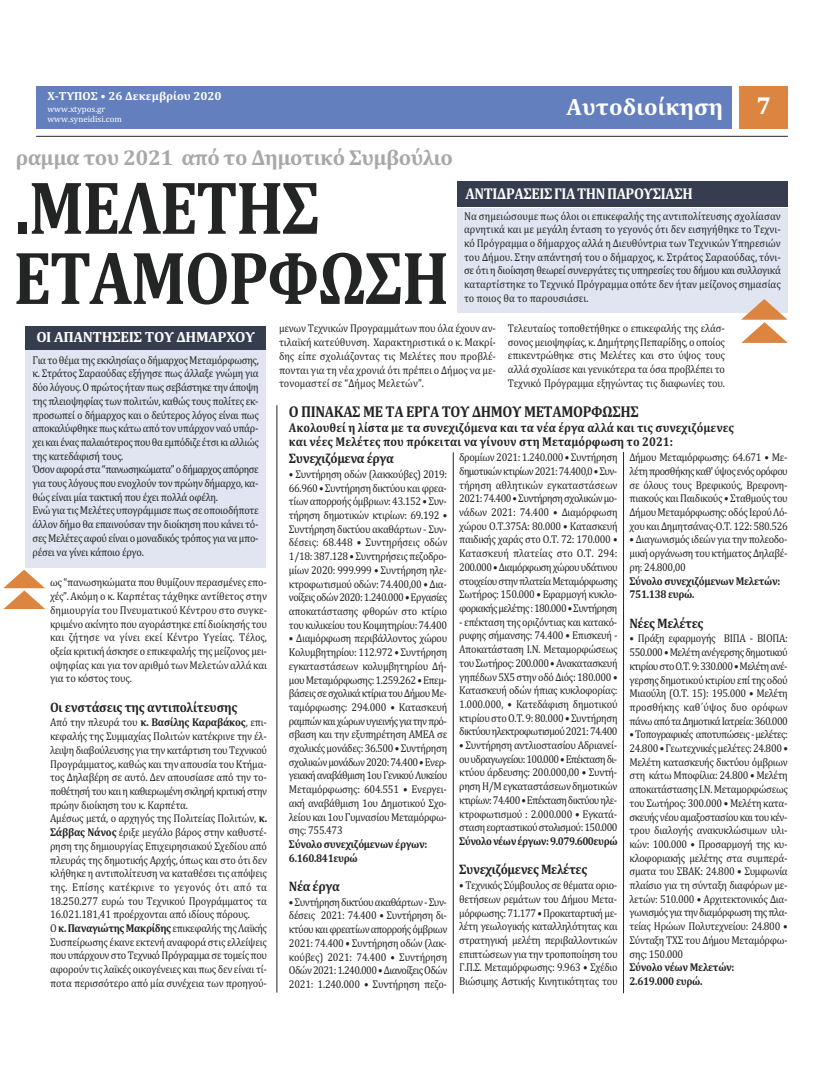
<style>
.page{position:relative;width:822px;height:1077px;background:#fff}
.page>*{position:absolute;margin:0;border:0;box-sizing:border-box;transform-origin:0 0}
.t1{font:700 76px/70.2px "Cambria";letter-spacing:-.025em;color:#232424;scale:.86 1}
.t2{font:700 24.8px "Cambria";color:#fff}
.t3{font:700 23.8px "Cambria";color:#fff}
.t4{font:700 21.8px "Cambria";letter-spacing:-.025em;color:#a9a8a9}
.t5{font:700 15.9px "Cambria";letter-spacing:-.025em;color:#232424;scale:.9 1}
.t6{font:700 15.9px "Cambria";letter-spacing:-.025em;color:#fff;scale:.9 1}
.t7{font:700 14.9px "Cambria";letter-spacing:-.025em;color:#fff}
.t8{font:700 13.9px "Cambria";letter-spacing:-.03em;color:#232424;scale:.9 1}
.t9{font:700 12.9px/13.5px "Cambria";color:#232424;scale:.9 1}
.t10{font:700 11.9px "Cambria";color:#fff}
.t11{font:11.4px/13.7px "Cambria";letter-spacing:-.025em;color:#232424;text-align:justify;scale:.9 1}
.t12{font:700 11.4px/13.7px "Cambria";letter-spacing:-.03em;color:#232424;scale:.9 1}
.t13{font:8.9px/10.7px "Cambria";color:#fff}
.s1{font-weight:700}
</style>
<div class="page">
<div style="left:740px;top:86px;width:48px;height:43px;background:#db8541"></div>
<div style="left:36px;top:86px;width:696px;height:43px;background:#647fbd"></div>
<hr style="left:36px;top:136px;width:752px;height:1px;background:#232424">
<div style="left:26px;top:327px;width:240px;height:241px;background:#e0e5f1"></div>
<div style="left:26px;top:327px;width:240px;height:23px;background:#363d4e"></div>
<svg style="left:3px;top:570px;width:42px;height:39px"></svg>
<div style="left:457px;top:181px;width:331px;height:26px;background:#363d4e"></div>
<div style="left:457px;top:209px;width:331px;height:104px;background:#e0e5f1"></div>
<svg style="left:741px;top:299px;width:47px;height:44px"></svg>
<hr style="left:277px;top:405px;width:1px;height:588px;background:#232424">
<hr style="left:453px;top:452px;width:1px;height:542px;background:#232424">
<hr style="left:623px;top:452px;width:1px;height:541px;background:#232424">
<p class="t10" style="left:47px;top:91px;width:176px">Χ‑ΤΥΠΟΣ • 26 Δεκεμβρίου 2020</p>
<p class="t13" style="left:47px;top:104px;width:76px">www.xtypos.gr www.syneidisi.com</p>
<h3 class="t4" style="left:15px;top:149px;width:439px">ραμμα του 2021 από το Δημοτικό Συμβούλιο</h3>
<h1 class="t1" style="left:13px;top:180px;width:508px">.ΜΕΛΕΤΗΣ<br>ΕΤΑΜΟΡΦΩΣΗ</h1>
<h3 class="t3" style="left:567px;top:98px;width:158px">Αυτοδιοίκηση</h3>
<h2 class="t2" style="left:756px;top:97px;width:16px">7</h2>
<h3 class="t6" style="left:466px;top:188px;width:254px">ΑΝΤΙΔΡΑΣΕΙΣ ΓΙΑ ΤΗΝ ΠΑΡΟΥΣΙΑΣΗ</h3>
<p class="t11" style="left:464px;top:210px;width:354px">Να σημειώσουμε πως όλοι οι επικεφαλής της αντιπολίτευσης σχολίασαν αρνητικά και με μεγάλη ένταση το γεγονός ότι δεν εισηγήθηκε το Τεχνι‐ κό Πρόγραμμα ο δήμαρχος αλλά η Διευθύντρια των Τεχνικών Υπηρεσιών του Δήμου. Στην απάντησή του ο δήμαρχος, κ. Στράτος Σαραούδας, τόνι‐ σε ότι η διοίκηση θεωρεί συνεργάτες τις υπηρεσίες του δήμου και συλλογικά καταρτίστηκε το Τεχνικό Πρόγραμμα οπότε δεν ήταν μείζονος σημασίας το ποιος θα το παρουσιάσει.</p>
<h3 class="t7" style="left:36px;top:332px;width:220px">ΟΙ ΑΠΑΝΤΗΣΕΙΣ ΤΟΥ ΔΗΜΑΡΧΟΥ</h3>
<p class="t11" style="left:33px;top:354px;width:253px;text-align:left">Για το θέμα της εκκλησίας ο δήμαρχος Μεταμόρφωσης, κ. Στράτος Σαραούδας εξήγησε πως άλλαξε γνώμη για δύο λόγους. Ο πρώτος ήταν πως σεβάστηκε την άποψη της πλειοψηφίας των πολιτών, καθώς τους πολίτες εκ‐ προσωπεί ο δήμαρχος και ο δεύτερος λόγος είναι πως αποκαλύφθηκε πως κάτω από τον υπάρχον ναό υπάρ‐ χει και ένας παλαιότερος που θα εμπόδιζε έτσι κι αλλιώς της κατεδάφισή τους.<br>Όσον αφορά στα “πανωσηκώματα” ο δήμαρχος απόρησε για τους λόγους που ενοχλούν τον πρώην δήμαρχο, κα‐ θώς είναι μία τακτική που έχει πολλά οφέλη.<br>Ενώ για τις Μελέτες υπογράμμισε πως σε οποιοδήποτε άλλον δήμο θα επαινούσαν την διοίκηση που κάνει τό‐ σες Μελέτες αφού είναι ο μοναδικός τρόπος για να μπο‐ ρέσει να γίνει κάποιο έργο.</p>
<p class="t11" style="left:50px;top:577px;width:243px">ως “πανωσηκώματα που θυμίζουν περασμένες επο‐ χές”. Ακόμη ο κ. Καρπέτας τάχθηκε αντίθετος στην δημιουργία του Πνευματικού Κέντρου στο συγκε‐ κριμένο ακίνητο που αγοράστηκε επί διοίκησής του και ζήτησε να γίνει εκεί Κέντρο Υγείας. Τέλος, οξεία κριτική άσκησε ο επικεφαλής της μείζονος μει‐ οψηφίας και για τον αριθμό των Μελετών αλλά και για το κόστος τους.</p>
<p class="t8" style="left:50px;top:702px;width:210px">Οι ενστάσεις της αντιπολίτευσης</p>
<p class="t11" style="left:50px;top:717px;width:243px;text-align:left">Από την πλευρά του <span class="s1">κ. Βασίλης Καραβάκος</span>, επι‐ κεφαλής της Συμμαχίας Πολιτών κατέκρινε την έλ‐ λειψη διαβούλευσης για την κατάρτιση του Τεχνικού Προγράμματος, καθώς και την απουσία του Κτήμα‐ τος Δηλαβέρη σε αυτό. Δεν απουσίασε από την το‐ ποθέτησή του και η καθιερωμένη σκληρή κριτική στην πρώην διοίκηση του κ. Καρπέτα.<br>Αμέσως μετά, ο αρχηγός της Πολιτείας Πολιτών, <span class="s1">κ.<br>Σάββας Νάνος</span> έριξε μεγάλο βάρος στην καθυστέ‐ ρηση της δημιουργίας Επιχειρησιακού Σχεδίου από πλευράς της δημοτικής Αρχής, όπως και στο ότι δεν κλήθηκε η αντιπολίτευση να καταθέσει τις απόψεις της. Επίσης κατέκρινε το γεγονός ότι από τα 18.250.277 ευρώ του Τεχνικού Προγράμματος τα 16.021.181,41 προέρχονται από ιδίους πόρους.<br>Ο <span class="s1">κ. Παναγιώτης Μακρίδης</span> επικεφαλής της Λαϊκής Συσπείρωσης έκανε εκτενή αναφορά στις ελλείψεις που υπάρχουν στο Τεχνικό Πρόγραμμα σε τομείς που αφορούν τις λαϊκές οικογένειες και πως δεν είναι τί‐ ποτα περισσότερο από μία συνέχεια των προηγού‐</p>
<p class="t11" style="left:279px;top:323px;width:243px">μενων Τεχνικών Προγραμμάτων που όλα έχουν αν‐ τιλαϊκή κατεύθυνση. Χαρακτηριστικά ο κ. Μακρί‐ δης είπε σχολιάζοντας τις Μελέτες που προβλέ‐ πονται για τη νέα χρονιά ότι πρέπει ο Δήμος να με‐ τονομαστεί σε “Δήμος Μελετών”.</p>
<p class="t11" style="left:508px;top:322px;width:243px">Τελευταίος τοποθετήθηκε ο επικεφαλής της ελάσ‐ σονος μειοψηφίας, κ. Δημήτρης Πεπαρίδης, ο οποίος επικεντρώθηκε στις Μελέτες και στο ύψος τους αλλά σχολίασε και γενικότερα τα όσα προβλέπει το Τεχνικό Πρόγραμμα εξηγώντας τις διαφωνίες του.</p>
<h3 class="t5" style="left:289px;top:406px;width:391px">Ο ΠΙΝΑΚΑΣ ΜΕ ΤΑ ΕΡΓΑ ΤΟΥ ΔΗΜΟΥ ΜΕΤΑΜΟΡΦΩΣΗΣ</h3>
<p class="t9" style="left:289px;top:422px;width:496px">Ακολουθεί η λίστα με τα συνεχιζόμενα και τα νέα έργα αλλά και τις συνεχιζόμενες και νέες Μελέτες που πρόκειται να γίνουν στη Μεταμόρφωση το 2021:</p>
<p class="t8" style="left:289px;top:453px;width:118px">Συνεχιζόμενα έργα</p>
<p class="t11" style="left:289px;top:468px;width:177px">• Συντήρηση οδών (λακκούβες) 2019:<br>66.960 • Συντήρηση δικτύου και φρεα‐ τίων απορροής όμβριων: 43.152 • Συν‐ τήρηση δημοτικών κτιρίων: 69.192 • Συντήρηση δικτύου ακαθάρτων ‐ Συν‐ δέσεις: 68.448 • Συντηρήσεις οδών 1/18: 387.128 • Συντηρήσεις πεζοδρο‐ μίων 2020: 999.999 • Συντήρηση ηλε‐ κτροφωτισμού οδών: 74.400,00 • Δια‐ νοίξεις οδών 2020: 1.240.000 • Εργασίες αποκατάστασης φθορών στο κτίριο του κυλικείου του Κοιμητηρίου: 74.400</p>
<p class="t11" style="left:289px;top:633px;width:177px">• Διαμόρφωση περιβάλλοντος χώρου Κολυμβητηρίου: 112.972 • Συντήρηση εγκαταστάσεων κολυμβητηρίου Δή‐ μου Μεταμόρφωσης: 1.259.262 • Επεμ‐ βάσεις σε σχολικά κτίρια του Δήμου Με‐ ταμόρφωσης: 294.000 • Κατασκευή ραμπών και χώρων υγιεινής για την πρό‐ σβαση και την εξυπηρέτηση ΑΜΕΑ σε σχολικές μονάδες: 36.500 • Συντήρηση σχολικών μονάδων 2020: 74.400 • Ενερ‐ γειακή αναβάθμιση 1ου Γενικού Λυκείου Μεταμόρφωσης: 604.551 • Ενεργει‐ ακή αναβάθμιση 1ου Δημοτικού Σχο‐ λείου και 1ου Γυμνασίου Μεταμόρφω‐ σης: 755.473</p>
<p class="t12" style="left:289px;top:838px;width:155px">Σύνολο συνεχιζόμενων έργων:<br>6.160.841ευρώ</p>
<p class="t8" style="left:289px;top:881px;width:58px">Νέα έργα</p>
<p class="t11" style="left:289px;top:896px;width:177px">• Συντήρηση δικτύου ακαθάρτων ‐ Συν‐ δέσεις 2021: 74.400 • Συντήρηση δι‐ κτύου και φρεατίων απορροής όμβριων 2021: 74.400 • Συντήρηση οδών (λακ‐ κούβες) 2021: 74.400 • Συντήρηση Οδών 2021: 1.240.000 • Διανοίξεις Οδών 2021: 1.240.000 • Συντήρηση πεζο‐</p>
<p class="t11" style="left:459px;top:452px;width:177px">δρομίων 2021: 1.240.000 • Συντήρηση δημοτικών κτιρίων 2021: 74.400,0 • Συν‐ τήρηση αθλητικών εγκαταστάσεων 2021: 74.400 • Συντήρηση σχολικών μο‐ νάδων 2021: 74.400 • Διαμόρφωση χώρου Ο.Τ.375Α: 80.000 • Κατασκευή παιδικής χαράς στο Ο.Τ. 72: 170.000 • Κατασκευή πλατείας στο Ο.Τ. 294:<br>200.000 • Διαμόρφωση χώρου υδάτινου στοιχείου στην πλατεία Μεταμόρφωσης Σωτήρος: 150.000 • Εφαρμογή κυκλο‐ φοριακής μελέτης : 180.000 • Συντήρηση ‐ επέκταση της οριζόντιας και κατακό‐ ρυφης σήμανσης: 74.400 • Επισκευή ‐ Αποκατάσταση Ι.Ν. Μεταμορφώσεως του Σωτήρος: 200.000 • Ανακατασκευή γηπέδων 5Χ5 στην οδό Διός: 180.000 • Κατασκευή οδών ήπιας κυκλοφορίας:<br>1.000.000, • Κατεδάφιση δημοτικού κτιρίου στο Ο.Τ. 9: 80.000 • Συντήρηση δικτύου ηλεκτροφωτισμού 2021: 74.400</p>
<p class="t11" style="left:459px;top:739px;width:177px">• Συντήρηση αντλιοστασίου Αδριανεί‐ ου υδραγωγείου: 100.000 • Επέκταση δι‐ κτύου άρδευσης: 200.000,00 • Συντή‐ ρηση Η/Μ εγκαταστάσεων δημοτικών κτιρίων: 74.400 • Επέκταση δικτύου ηλε‐ κτροφωτισμού : 2.000.000 • Εγκατά‐ σταση εορταστικού στολισμού: 150.000</p>
<p class="t12" style="left:459px;top:835px;width:177px">Σύνολο νέων έργων: 9.079.600ευρώ</p>
<p class="t8" style="left:459px;top:865px;width:144px">Συνεχιζόμενες Μελέτες</p>
<p class="t11" style="left:459px;top:880px;width:177px">• Τεχνικός Σύμβουλος σε θέματα οριο‐ θετήσεων ρεμάτων του Δήμου Μετα‐ μόρφωσης: 71.177 • Προκαταρτική με‐ λέτη γεωλογικής καταλληλότητας και στρατηγική μελέτη περιβαλλοντικών επιπτώσεων για την τροποποίηση του Γ.Π.Σ. Μεταμόρφωσης: 9.963 • Σχέδιο Βιώσιμης Αστικής Κινητικότητας του</p>
<p class="t11" style="left:630px;top:452px;width:177px">Δήμου Μεταμόρφωσης: 64.671 • Με‐ λέτη προσθήκης καθ' ύψος ενός ορόφου σε όλους τους Βρεφικούς, Βρεφονη‐ πιακούς και Παιδικούς • Σταθμούς του Δήμου Μεταμόρφωσης: οδός Ιερού Λό‐ χου και Δημητσάνας‐Ο.Τ. 122: 580.526</p>
<p class="t11" style="left:630px;top:534px;width:177px">• Διαγωνισμός ιδεών για την πολεοδο‐ μική οργάνωση του κτήματος Δηλαβέ‐ ρη: 24.800,00</p>
<p class="t12" style="left:630px;top:575px;width:169px">Σύνολο συνεχιζόμενων Μελετών:<br>751.138 ευρώ.</p>
<p class="t8" style="left:630px;top:618px;width:84px">Νέες Μελέτες</p>
<p class="t11" style="left:630px;top:633px;width:177px">• Πράξη εφαρμογής ΒΙΠΑ ‐ ΒΙΟΠΑ:<br>550.000 • Μελέτη ανέγερσης δημοτικού κτιρίου στο Ο.Τ. 9: 330.000 • Μελέτη ανέ‐ γερσης δημοτικού κτιρίου επί της οδού Μιαούλη (Ο.Τ. 15): 195.000 • Μελέτη προσθήκης καθ΄ύψος δυο ορόφων πάνω από τα Δημοτικά Ιατρεία: 360.000</p>
<p class="t11" style="left:630px;top:729px;width:177px">• Τοπογραφικές αποτυπώσεις ‐ μελέτες:<br>24.800 • Γεωτεχνικές μελέτες: 24.800 • Μελέτη κατασκευής δικτύου όμβριων στη κάτω Μποφίλια: 24.800 • Μελέτη αποκατάστασης Ι.Ν. Μεταμορφώσεως του Σωτήρος: 300.000 • Μελέτη κατα‐ σκευής νέου αμαξοστασίου και του κέν‐ τρου διαλογής ανακυκλώσιμων υλι‐ κών: 100.000 • Προσαρμογή της κυ‐ κλοφοριακής μελέτης στα συμπερά‐ σματα του ΣΒΑΚ: 24.800 • Συμφωνία πλαίσιο για τη σύνταξη διαφόρων με‐ λετών: 510.000 • Αρχιτεκτονικός Δια‐ γωνισμός για την διαμόρφωση της πλα‐ τείας Ηρώων Πολυτεχνείου: 24.800 • Σύνταξη ΤΧΣ του Δήμου Μεταμόρφω‐ σης: 150.000</p>
<p class="t12" style="left:630px;top:962px;width:118px">Σύνολο νέων Μελετών:<br>2.619.000 ευρώ.</p>
</div>
